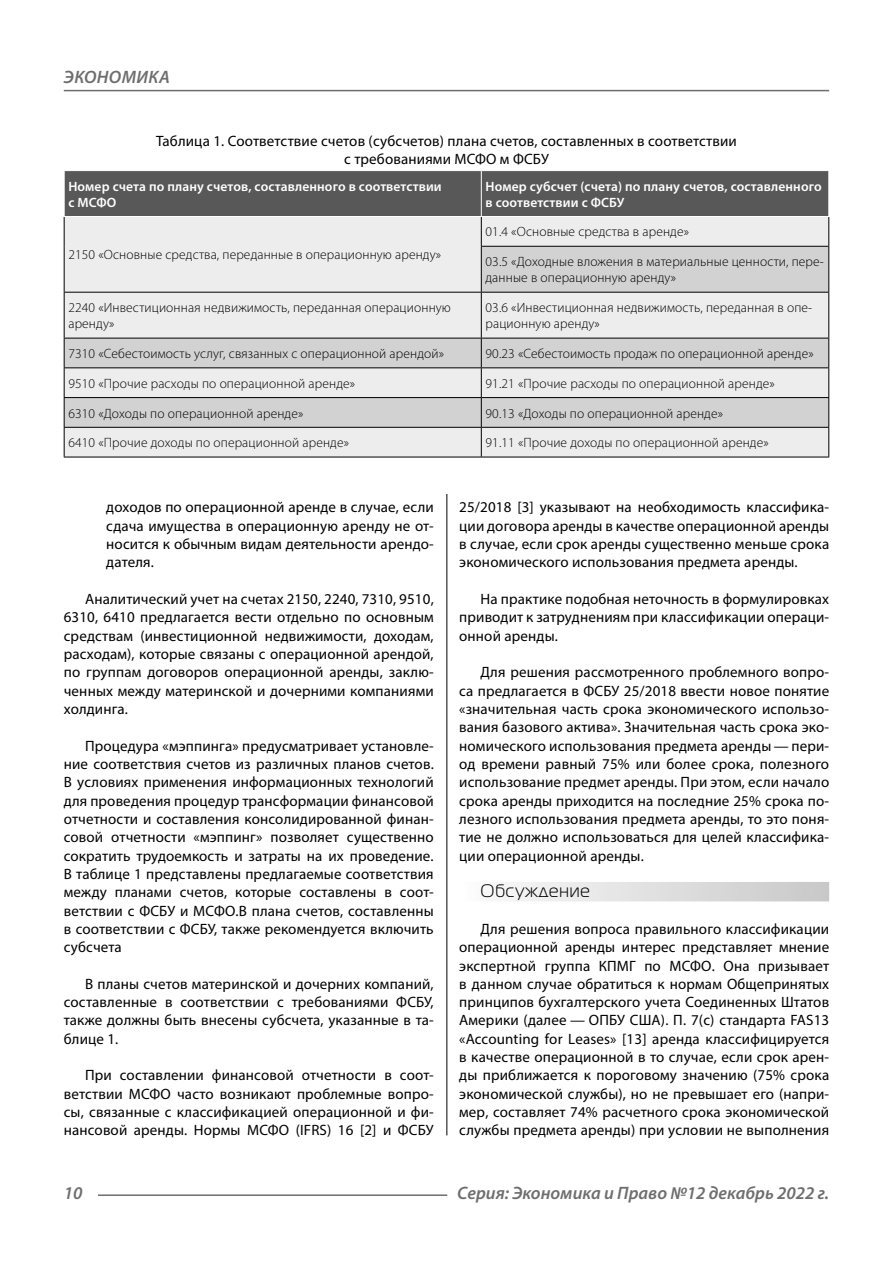
<style>
.page{position:relative;width:893px;height:1263px;background:#fff}
.page>*{position:absolute;margin:0;border:0;box-sizing:border-box;transform-origin:0 0}
.t1{font:italic 600 18px "Myriad Pro";color:#6e6e6e}
.Subheader{font:18px "Magistral C";letter-spacing:.05em;color:#000}
.Normal{font:15px/18.3px "Myriad Pro";letter-spacing:.01em;color:#000;text-align:justify}
.podpis{font:15px/18.3px "Myriad Pro";letter-spacing:.01em;color:#000;text-align:center}
.Tab_content{font:300 13.5px/16.2px "Myriad Pro";letter-spacing:.01em;color:#000}
.Tab_header{font:600 13.5px/16.2px "Myriad Pro";letter-spacing:.01em;color:#fff}
</style>
<div class="page">
<hr style="left:446px;top:128px;width:1px;height:1007px;background:#000">
<div style="left:459px;top:882px;width:370px;height:19px;background:linear-gradient(to right,#fcfcfc,#c8c8c8)"></div>
<div style="left:65px;top:428px;width:763px;height:29px;background:#ededed"></div>
<svg style="left:65px;top:246px;width:763px;height:181px;background:#dfdfdf"></svg>
<svg style="left:64px;top:171px;width:765px;height:75px;background:#929292"></svg>
<hr style="left:64px;top:246px;width:1px;height:46px;background:#000">
<hr style="left:481px;top:246px;width:348px;height:1px;background:#000">
<hr style="left:481px;top:247px;width:1px;height:45px;background:#000">
<hr style="left:828px;top:247px;width:1px;height:45px;background:#000">
<hr style="left:64px;top:292px;width:417px;height:1px;background:#000">
<hr style="left:64px;top:293px;width:1px;height:45px;background:#000">
<hr style="left:481px;top:292px;width:348px;height:1px;background:#000">
<hr style="left:481px;top:293px;width:1px;height:45px;background:#000">
<hr style="left:828px;top:293px;width:1px;height:45px;background:#000">
<hr style="left:64px;top:338px;width:417px;height:1px;background:#000">
<hr style="left:481px;top:338px;width:348px;height:1px;background:#000">
<hr style="left:64px;top:367px;width:417px;height:1px;background:#000">
<hr style="left:481px;top:367px;width:348px;height:1px;background:#000">
<hr style="left:64px;top:397px;width:417px;height:1px;background:#000">
<hr style="left:481px;top:397px;width:348px;height:1px;background:#000">
<hr style="left:64px;top:427px;width:417px;height:1px;background:#000">
<svg style="left:64px;top:338px;width:1px;height:119px"></svg>
<hr style="left:481px;top:427px;width:348px;height:1px;background:#000">
<svg style="left:481px;top:338px;width:1px;height:119px"></svg>
<svg style="left:828px;top:338px;width:1px;height:119px"></svg>
<hr style="left:64px;top:457px;width:417px;height:1px;background:#000">
<hr style="left:481px;top:457px;width:348px;height:1px;background:#000">
<hr style="left:64px;top:171px;width:1px;height:45px;background:#fff">
<hr style="left:828px;top:171px;width:1px;height:45px;background:#fff">
<hr style="left:64px;top:216px;width:417px;height:1px;background:#fff">
<hr style="left:481px;top:216px;width:348px;height:1px;background:#fff">
<hr style="left:98px;top:1194px;width:349px;height:2px;background:#6e6e6e">
<hr style="left:64px;top:90px;width:765px;height:1px;background:#6e6e6e">
<p class="t1" style="left:64px;top:66px;width:24px">Экономика</p>
<p class="podpis" style="left:156px;top:131px;width:582px">Таблица 1. Соответствие счетов (субсчетов) плана счетов, составленных в соответствии с требованиями МСФО м ФСБУ</p>
<p class="Tab_header" style="left:68px;top:178px;width:375px">Номер счета по плану счетов, составленного в соответствии с МСФО</p>
<p class="Tab_header" style="left:486px;top:178px;width:338px">Номер субсчет (счета) по плану счетов, составленного в соответствии с ФСБУ</p>
<p class="Tab_content" style="left:68px;top:247px;width:374px">2150 «Основные средства, переданные в операционную аренду»</p>
<p class="Tab_content" style="left:486px;top:224px;width:205px">01.4 «Основные средства в аренде»</p>
<p class="Tab_content" style="left:486px;top:253px;width:340px">03.5 «Доходные вложения в материальные ценности, пере&shy;данные в операционную аренду»</p>
<p class="Tab_content" style="left:68px;top:299px;width:384px">2240 «Инвестиционная недвижимость, переданная операционную аренду»</p>
<p class="Tab_content" style="left:486px;top:299px;width:328px">03.6 «Инвестиционная недвижимость, переданная в опе&shy;рационную аренду»</p>
<p class="Tab_content" style="left:68px;top:345px;width:377px">7310 «Себестоимость услуг, связанных с операционной арендой»</p>
<p class="Tab_content" style="left:486px;top:345px;width:330px">90.23 «Себестоимость продаж по операционной аренде»</p>
<p class="Tab_content" style="left:68px;top:375px;width:288px">9510 «Прочие расходы по операционной аренде»</p>
<p class="Tab_content" style="left:486px;top:375px;width:291px">91.21 «Прочие расходы по операционной аренде»</p>
<p class="Tab_content" style="left:68px;top:405px;width:236px">6310 «Доходы по операционной аренде»</p>
<p class="Tab_content" style="left:486px;top:405px;width:239px">90.13 «Доходы по операционной аренде»</p>
<p class="Tab_content" style="left:68px;top:434px;width:282px">6410 «Прочие доходы по операционной аренде»</p>
<p class="Tab_content" style="left:486px;top:434px;width:285px">91.11 «Прочие доходы по операционной аренде»</p>
<p class="Normal" style="left:106px;top:498px;width:329px">доходов по операционной аренде в случае, если сдача имущества в операционную аренду не от&shy;носится к обычным видам деятельности арендо&shy;дателя.</p>
<p class="Normal" style="left:64px;top:590px;width:371px;text-indent:21px">Аналитический учет на счетах 2150, 2240, 7310, 9510, 6310, 6410 предлагается вести отдельно по основным средствам (инвестиционной недвижимости, доходам, расходам), которые связаны с операционной арендой, по группам договоров операционной аренды, заклю&shy;ченных между материнской и дочерними компаниями холдинга.</p>
<p class="Normal" style="left:64px;top:736px;width:371px;text-indent:21px">Процедура «мэппинга» предусматривает установле&shy;ние соответствия счетов из различных планов счетов.<br>В условиях применения информационных технологий для проведения процедур трансформации финансовой отчетности и составления консолидированной финан&shy;совой отчетности «мэппинг» позволяет существенно сократить трудоемкость и затраты на их проведение.<br>В таблице 1 представлены предлагаемые соответствия между планами счетов, которые составлены в соот&shy;ветствии с ФСБУ и МСФО.В плана счетов, составленны в соответствии с ФСБУ, также рекомендуется включить субсчета</p>
<p class="Normal" style="left:64px;top:974px;width:371px;text-indent:21px">В планы счетов материнской и дочерних компаний, составленные в соответствии с требованиями ФСБУ, также должны быть внесены субсчета, указанные в та&shy;блице 1.</p>
<p class="Normal" style="left:64px;top:1066px;width:371px;text-indent:21px">При составлении финансовой отчетности в соот&shy;ветствии МСФО часто возникают проблемные вопро&shy;сы, связанные с классификацией операционной и фи&shy;нансовой аренды. Нормы МСФО (IFRS) 16 [2] и ФСБУ</p>
<p class="Normal" style="left:459px;top:498px;width:371px">25/2018 [3] указывают на необходимость классифика&shy;ции договора аренды в качестве операционной аренды в случае, если срок аренды существенно меньше срока экономического использования предмета аренды.</p>
<p class="Normal" style="left:459px;top:590px;width:371px;text-indent:21px">На практике подобная неточность в формулировках приводит к затруднениям при классификации операци&shy;онной аренды.</p>
<p class="Normal" style="left:459px;top:663px;width:371px;text-indent:21px">Для решения рассмотренного проблемного вопро&shy;са предлагается в ФСБУ 25/2018 ввести новое понятие «значительная часть срока экономического использо&shy;вания базового актива». Значительная часть срока эко&shy;номического использования предмета аренды — пери&shy;од времени равный 75% или более срока, полезного использование предмет аренды. При этом, если начало срока аренды приходится на последние 25% срока по&shy;лезного использования предмета аренды, то это поня&shy;тие не должно использоваться для целей классифика&shy;ции операционной аренды.</p>
<p class="Subheader" style="left:480px;top:881px;width:111px">Обсуждение</p>
<p class="Normal" style="left:459px;top:919px;width:371px;text-indent:21px">Для решения вопроса правильного классификации операционной аренды интерес представляет мнение экспертной группа КПМГ по МСФО. Она призывает в данном случае обратиться к нормам Общепринятых принципов бухгалтерского учета Соединенных Штатов Америки (далее — ОПБУ США). П. 7(c) стандарта FAS13 «Accounting for Leases» [13] аренда классифицируется в качестве операционной в то случае, если срок арен&shy;ды приближается к пороговому значению (75% срока экономической службы), но не превышает его (напри&shy;мер, составляет 74% расчетного срока экономической службы предмета аренды) при условии не выполнения</p>
<p class="t1" style="left:64px;top:1182px;width:20px">10</p>
<p class="t1" style="left:457px;top:1182px;width:373px">Серия: Экономика и Право №12 декабрь 2022 г.</p>
</div>
